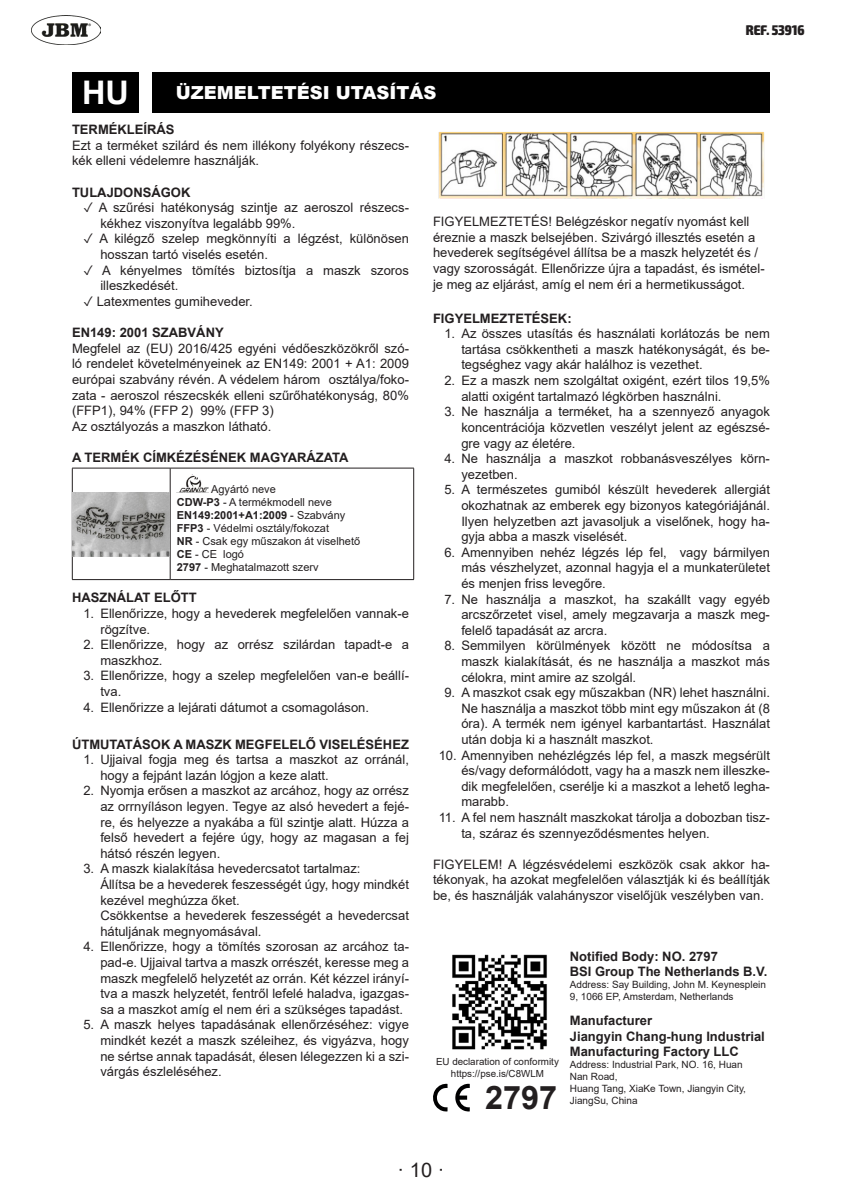
<style>
.page{position:relative;width:842px;height:1191px;background:#fff}
.page>*{position:absolute;margin:0;border:0;box-sizing:border-box;transform-origin:0 0}
.t1{font:700 32.6px "Arial";color:#fff}
.Estilo_de_párrafo_3{font:700 32.4px "Arial";color:#231f20}
.t2{font:20px "Arial";color:#231f20}
.t3{font:900 18px "Arial";color:#fff}
.t4{font:900 condensed 14px "Exo 2";color:#231f20}
.Estilo_de_párrafo_3-2{font:13px/15.6px "Arial";color:#231f20}
.Estilo_de_párrafo_3-3{font:700 13px "Arial";color:#231f20}
.Paràgraf{font:11px "Arial";color:#231f20}
.Paràgraf-2{font:700 11px "Arial";color:#231f20}
.Estilo_de_párrafo_3-4{font:10px/12px "Arial";color:#231f20}
.Estilo_de_párrafo_3-5{font:9.8px "Arial";color:#231f20}
.s1{font-weight:700}
.s2{font-weight:400}
</style>
<div class="page">
<img style="left:32px;top:16px;width:69px;height:28px">
<div style="left:72px;top:72px;width:67px;height:41px;background:#000"></div>
<div style="left:153px;top:72px;width:617px;height:41px;background:#000"></div>
<img style="left:438px;top:132px;width:327px;height:67px">
<hr style="left:72px;top:468px;width:98px;height:1px;background:#231f20">
<hr style="left:72px;top:468px;width:1px;height:111px;background:#231f20">
<hr style="left:170px;top:468px;width:244px;height:1px;background:#231f20">
<hr style="left:170px;top:468px;width:1px;height:111px;background:#231f20">
<hr style="left:413px;top:468px;width:1px;height:111px;background:#231f20">
<hr style="left:72px;top:579px;width:98px;height:1px;background:#231f20">
<hr style="left:170px;top:579px;width:244px;height:1px;background:#231f20">
<img style="left:73px;top:492px;width:97px;height:64px">
<img style="left:179px;top:474px;width:29px;height:18px">
<svg style="left:433px;top:1083px;width:37px;height:28px"></svg>
<img style="left:452px;top:954px;width:95px;height:96px">
<p class="t4" style="left:746px;top:21px;width:60px">REF. 53916</p>
<p class="t1" style="left:82px;top:69px;width:48px">HU</p>
<p class="t3" style="left:176px;top:80px;width:262px">ÜZEMELTETÉSI UTASÍTÁS</p>
<p class="Estilo_de_párrafo_3-3" style="left:72px;top:120px;width:104px">TERMÉKLEÍRÁS</p>
<p class="Estilo_de_párrafo_3-2" style="left:72px;top:137px;width:338px">Ezt a terméket szilárd és nem illékony folyékony részecs&shy;kék elleni védelemre használják.</p>
<p class="Estilo_de_párrafo_3-3" style="left:72px;top:183px;width:120px">TULAJDONSÁGOK</p>
<p class="Estilo_de_párrafo_3-2" style="left:100px;top:200px;width:310px;text-indent:-17px">✓ A szűrési hatékonyság szintje az aeroszol részecs&shy;kékhez viszonyítva legalább 99%.</p>
<p class="Estilo_de_párrafo_3-2" style="left:100px;top:231px;width:310px;text-indent:-17px">✓ A kilégző szelep megkönnyíti a légzést, különösen hosszan tartó viselés esetén.</p>
<p class="Estilo_de_párrafo_3-2" style="left:100px;top:262px;width:310px;text-indent:-17px">✓ A kényelmes tömítés biztosítja a maszk szoros illeszkedését.</p>
<p class="Estilo_de_párrafo_3-2" style="left:83px;top:293px;width:171px">✓ Latexmentes gumiheveder.</p>
<p class="Estilo_de_párrafo_3-3" style="left:72px;top:323px;width:153px">EN149: 2001 SZABVÁNY</p>
<p class="Estilo_de_párrafo_3-2" style="left:72px;top:340px;width:338px;text-align:justify">Megfelel az (EU) 2016/425 egyéni védőeszközökről szó&shy;ló rendelet követelményeinek az EN149: 2001 + A1: 2009 európai szabvány révén. A védelem három osztálya/foko&shy;zata - aeroszol részecskék elleni szűrőhatékonyság, 80% (FFP1), 94% (FFP 2) 99% (FFP 3)</p>
<p class="Estilo_de_párrafo_3-2" style="left:72px;top:418px;width:201px">Az osztályozás a maszkon látható.</p>
<p class="Estilo_de_párrafo_3-3" style="left:72px;top:448px;width:278px">A TERMÉK CÍMKÉZÉSÉNEK MAGYARÁZATA</p>
<p class="Estilo_de_párrafo_3-2" style="left:433px;top:214px;width:333px">FIGYELMEZTETÉS! Belégzéskor negatív nyomást kell éreznie a maszk belsejében. Szivárgó illesztés esetén a hevederek segítségével állítsa be a maszk helyzetét és / vagy szorosságát. Ellenőrizze újra a tapadást, és ismétel&shy;je meg az eljárást, amíg el nem éri a hermetikusságot.</p>
<p class="Estilo_de_párrafo_3-3" style="left:433px;top:309px;width:140px">FIGYELMEZTETÉSEK:</p>
<p class="Estilo_de_párrafo_3-2" style="left:461px;top:326px;width:310px;text-align:justify;text-indent:-17px">1. Az összes utasítás és használati korlátozás be nem tartása csökkentheti a maszk hatékonyságát, és be&shy;tegséghez vagy akár halálhoz is vezethet.</p>
<p class="Estilo_de_párrafo_3-2" style="left:461px;top:372px;width:310px;text-indent:-17px">2. Ez a maszk nem szolgáltat oxigént, ezért tilos 19,5% alatti oxigént tartalmazó légkörben használni.</p>
<p class="Estilo_de_párrafo_3-2" style="left:461px;top:404px;width:310px;text-align:justify;text-indent:-17px">3. Ne használja a terméket, ha a szennyező anyagok koncentrációja közvetlen veszélyt jelent az egészsé&shy;gre vagy az életére.</p>
<p class="Estilo_de_párrafo_3-2" style="left:461px;top:450px;width:310px;text-indent:-17px">4. Ne használja a maszkot robbanásveszélyes körn&shy;yezetben.</p>
<p class="Estilo_de_párrafo_3-2" style="left:461px;top:482px;width:310px;text-align:justify;text-indent:-17px">5. A természetes gumiból készült hevederek allergiát okozhatnak az emberek egy bizonyos kategóriájánál.<br>Ilyen helyzetben azt javasoljuk a viselőnek, hogy ha&shy;gyja abba a maszk viselését.</p>
<p class="Estilo_de_párrafo_3-2" style="left:461px;top:544px;width:310px;text-align:justify;text-indent:-17px">6. Amennyiben nehéz légzés lép fel, vagy bármilyen más vészhelyzet, azonnal hagyja el a munkaterületet és menjen friss levegőre.</p>
<p class="Estilo_de_párrafo_3-2" style="left:461px;top:591px;width:310px;text-align:justify;text-indent:-17px">7. Ne használja a maszkot, ha szakállt vagy egyéb arcszőrzetet visel, amely megzavarja a maszk meg&shy;felelő tapadását az arcra.</p>
<p class="Estilo_de_párrafo_3-2" style="left:461px;top:638px;width:310px;text-align:justify;text-indent:-17px">8. Semmilyen körülmények között ne módosítsa a maszk kialakítását, és ne használja a maszkot más célokra, mint amire az szolgál.</p>
<p class="Estilo_de_párrafo_3-2" style="left:461px;top:684px;width:310px;text-align:justify;text-indent:-17px">9. A maszkot csak egy műszakban (NR) lehet használni.<br>Ne használja a maszkot több mint egy műszakon át (8 óra). A termék nem igényel karbantartást. Használat után dobja ki a használt maszkot.</p>
<p class="Estilo_de_párrafo_3-2" style="left:461px;top:747px;width:310px;text-align:justify;text-indent:-23px">10. Amennyiben nehézlégzés lép fel, a maszk megsérült és/vagy deformálódott, vagy ha a maszk nem illeszke&shy;dik megfelelően, cserélje ki a maszkot a lehető legha&shy;marabb.</p>
<p class="Estilo_de_párrafo_3-2" style="left:461px;top:809px;width:310px;text-indent:-23px">11. A fel nem használt maszkokat tárolja a dobozban tisz&shy;ta, száraz és szennyeződésmentes helyen.</p>
<p class="Estilo_de_párrafo_3-2" style="left:433px;top:856px;width:338px;text-align:justify">FIGYELEM! A légzésvédelemi eszközök csak akkor ha&shy;tékonyak, ha azokat megfelelően választják ki és beállítják be, és használják valahányszor viselőjük veszélyben van.</p>
<p class="Paràgraf" style="left:211px;top:481px;width:66px">Agyártó neve</p>
<p class="Paràgraf" style="left:177px;top:494px;width:157px"><span class="s1">CDW-P3</span> - A termékmodell neve</p>
<p class="Paràgraf-2" style="left:177px;top:507px;width:170px">EN149:2001+A1:2009 <span class="s2">- Szabvány</span></p>
<p class="Paràgraf" style="left:177px;top:520px;width:154px"><span class="s1">FFP3</span> - Védelmi osztály/fokozat</p>
<p class="Paràgraf" style="left:177px;top:533px;width:185px"><span class="s1">NR</span> - Csak egy műszakon át viselhető</p>
<p class="Paràgraf" style="left:177px;top:547px;width:69px"><span class="s1">CE</span> - CE logó</p>
<p class="Paràgraf" style="left:177px;top:560px;width:143px"><span class="s1">2797</span> - Meghatalmazott szerv</p>
<p class="Estilo_de_párrafo_3-3" style="left:72px;top:588px;width:126px">HASZNÁLAT ELŐTT</p>
<p class="Estilo_de_párrafo_3-2" style="left:100px;top:605px;width:310px;text-indent:-17px">1. Ellenőrizze, hogy a hevederek megfelelően vannak-e rögzítve.</p>
<p class="Estilo_de_párrafo_3-2" style="left:100px;top:637px;width:310px;text-indent:-17px">2. Ellenőrizze, hogy az orrész szilárdan tapadt-e a maszkhoz.</p>
<p class="Estilo_de_párrafo_3-2" style="left:100px;top:668px;width:310px;text-indent:-17px">3. Ellenőrizze, hogy a szelep megfelelően van-e beállí&shy;tva.</p>
<p class="Estilo_de_párrafo_3-2" style="left:83px;top:699px;width:287px">4. Ellenőrizze a lejárati dátumot a csomagoláson.</p>
<p class="Estilo_de_párrafo_3-3" style="left:72px;top:735px;width:338px">ÚTMUTATÁSOK A MASZK MEGFELELŐ VISELÉSÉHEZ</p>
<p class="Estilo_de_párrafo_3-2" style="left:100px;top:751px;width:310px;text-indent:-17px">1. Ujjaival fogja meg és tartsa a maszkot az orránál, hogy a fejpánt lazán lógjon a keze alatt.</p>
<p class="Estilo_de_párrafo_3-2" style="left:100px;top:783px;width:310px;text-align:justify;text-indent:-17px">2. Nyomja erősen a maszkot az arcához, hogy az orrész az orrnyíláson legyen. Tegye az alsó hevedert a fejé&shy;re, és helyezze a nyakába a fül szintje alatt. Húzza a felső hevedert a fejére úgy, hogy az magasan a fej hátsó részén legyen.</p>
<p class="Estilo_de_párrafo_3-2" style="left:83px;top:861px;width:279px">3. A maszk kialakítása hevedercsatot tartalmaz:</p>
<p class="Estilo_de_párrafo_3-2" style="left:100px;top:876px;width:310px">Állítsa be a hevederek feszességét úgy, hogy mindkét kezével meghúzza őket.</p>
<p class="Estilo_de_párrafo_3-2" style="left:100px;top:907px;width:310px">Csökkentse a hevederek feszességét a hevedercsat hátuljának megnyomásával.</p>
<p class="Estilo_de_párrafo_3-2" style="left:100px;top:939px;width:310px;text-align:justify;text-indent:-17px">4. Ellenőrizze, hogy a tömítés szorosan az arcához ta&shy;pad-e. Ujjaival tartva a maszk orrészét, keresse meg a maszk megfelelő helyzetét az orrán. Két kézzel irányí&shy;tva a maszk helyzetét, fentről lefelé haladva, igazgas&shy;sa a maszkot amíg el nem éri a szükséges tapadást.</p>
<p class="Estilo_de_párrafo_3-2" style="left:100px;top:1017px;width:310px;text-align:justify;text-indent:-17px">5. A maszk helyes tapadásának ellenőrzéséhez: vigye mindkét kezét a maszk széleihez, és vigyázva, hogy ne sértse annak tapadását, élesen lélegezzen ki a szi&shy;várgás észleléséhez.</p>
<p class="Estilo_de_párrafo_3-3" style="left:570px;top:947px;width:150px">Notified Body: NO. 2797</p>
<p class="Estilo_de_párrafo_3-3" style="left:570px;top:962px;width:199px">BSI Group The Netherlands B.V.</p>
<p class="Estilo_de_párrafo_3-4" style="left:570px;top:979px;width:198px">Address: Say Building, John M. Keynesplein</p>
<p class="Estilo_de_párrafo_3-4" style="left:570px;top:991px;width:165px">9, 1066 EP, Amsterdam, Netherlands</p>
<p class="Estilo_de_párrafo_3-3" style="left:570px;top:1011px;width:84px">Manufacturer</p>
<p class="Estilo_de_párrafo_3-3" style="left:570px;top:1026px;width:197px">Jiangyin Chang-hung Industrial</p>
<p class="Estilo_de_párrafo_3-3" style="left:570px;top:1042px;width:171px">Manufacturing Factory LLC</p>
<p class="Estilo_de_párrafo_3-4" style="left:570px;top:1058px;width:174px">Address: Industrial Park, NO. 16, Huan<br>Nan Road,</p>
<p class="Estilo_de_párrafo_3-4" style="left:570px;top:1082px;width:178px">Huang Tang, XiaKe Town, Jiangyin City,</p>
<p class="Estilo_de_párrafo_3-5" style="left:436px;top:1054px;width:124px">EU declaration of conformity</p>
<p class="Estilo_de_párrafo_3-5" style="left:451px;top:1066px;width:95px">https://pse.is/C8WLM</p>
<p class="Estilo_de_párrafo_3" style="left:485px;top:1075px;width:74px">2797</p>
<p class="Estilo_de_párrafo_3-4" style="left:570px;top:1094px;width:69px">JiangSu, China</p>
<h3 class="t2" style="left:398px;top:1156px;width:48px">· 10 ·</h3>
</div>
